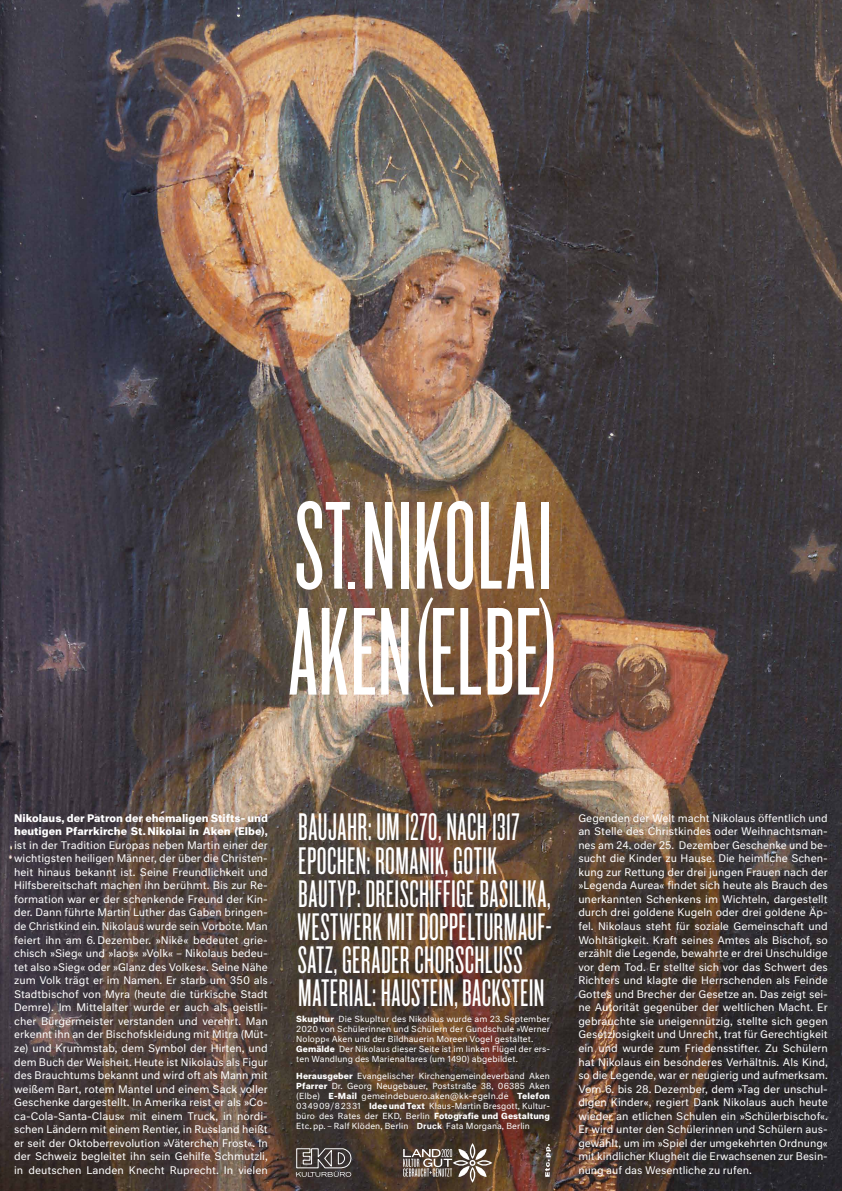
<style>
.page{position:relative;width:842px;height:1191px;background:#fff}
.page>*{position:absolute;margin:0;border:0;box-sizing:border-box;transform-origin:0 0}
.t1{font:130px/106px "Knockout 26 Junior Flywght";letter-spacing:.005em;color:#fff}
.t2{font:40px/33px "Knockout 26 Junior Flywght";letter-spacing:.01em;color:#fff}
.t3{font:10.2px/13.5px "Neutral Std";color:#fff;text-align:justify}
.t4{font:700 10.2px/13.5px "Neutral Std";color:#fff}
.t5{font:8.2px/10px "Neutral Std";letter-spacing:.01em;color:#fff}
.s1{font-size:72.8px}
.s2{font-weight:700}
.s3{font-weight:500}
</style>
<div class="page">
<img style="left:0;top:0;width:842px;height:1191px">
<svg style="left:545px;top:1144px;width:6px;height:32px"></svg>
<svg style="left:296px;top:1148px;width:56px;height:28px;background:#655f5d"></svg>
<svg style="left:403px;top:1143px;width:89px;height:39px;background:#75685e"></svg>
<h1 class="t1" style="left:288px;top:491px;width:274px">ST<span class="s1">.</span>NIKOLAI<br>AKEN(ELBE)</h1>
<p class="t4" style="left:14px;top:810px;width:255px">Nikolaus, der Patron der ehemaligen Stifts- und heutigen Pfarrkirche St. Nikolai in Aken (Elbe),</p>
<p class="t3" style="left:14px;top:838px;width:255px">ist in der Tradition Europas neben Martin einer der wichtigsten heiligen Männer, der über die Christen&shy;heit hinaus bekannt ist. Seine Freundlichkeit und Hilfsbereitschaft machen ihn berühmt. Bis zur Re&shy;formation war er der schenkende Freund der Kin&shy;der. Dann führte Martin Luther das Gaben bringen&shy;de Christkind ein. Nikolaus wurde sein Vorbote. Man feiert ihn am 6. Dezember. »Nikē« bedeutet grie&shy;chisch »Sieg« und »laos« »Volk« – Nikolaus bedeu&shy;tet also »Sieg« oder »Glanz des Volkes«. Seine Nähe zum Volk trägt er im Namen. Er starb um 350 als Stadtbischof von Myra (heute die türkische Stadt Demre). Im Mittelalter wurde er auch als geistli&shy;cher Bürgermeister verstanden und verehrt. Man erkennt ihn an der Bischofskleidung mit Mitra (Müt&shy;ze) und Krummstab, dem Symbol der Hirten, und dem Buch der Weisheit. Heute ist Nikolaus als Figur des Brauchtums bekannt und wird oft als Mann mit weißem Bart, rotem Mantel und einem Sack voller Geschenke dargestellt. In Amerika reist er als »Co&shy;ca-Cola-Santa-Claus« mit einem Truck, in nordi&shy;schen Ländern mit einem Rentier, in Russland heißt er seit der Oktoberrevolution »Väterchen Frost«. In der Schweiz begleitet ihn sein Gehilfe Schmutzli, in deutschen Landen Knecht Ruprecht. In vielen</p>
<h2 class="t2" style="left:297px;top:810px;width:255px">BAUJAHR: UM 1270, NACH 1317<br>EPOCHEN: ROMANIK, GOTIK<br>BAUTYP: DREISCHIFFIGE BASILIKA,<br>WESTWERK MIT DOPPELTURMAUF-<br>SATZ, GERADER CHORSCHLUSS<br>MATERIAL: HAUSTEIN, BACKSTEIN</h2>
<p class="t5" style="left:296px;top:1013px;width:255px"><span class="s2">Skupltur</span> Die Skupltur des Nikolaus wurde am 23. September 2020 von Schülerinnen und Schülern der Gundschule »Werner Nolopp« Aken und der Bildhauerin Moreen Vogel gestaltet.<br><span class="s2">Gemälde</span> Der Nikolaus dieser Seite ist im linken Flügel der ers&shy;ten Wandlung des Marienaltares (um 1490) abgebildet.</p>
<p class="t5" style="left:296px;top:1070px;width:255px"><span class="s2">Herausgeber</span> Evangelischer Kirchengemeindeverband Aken <span class="s2">Pfarrer</span> Dr. Georg Neugebauer, Poststraße 38, 06385 Aken (Elbe) <span class="s2">E-Mail</span> gemeindebuero.aken@kk-egeln.de <span class="s2">Telefon </span>03 49 09 / 8 23 31 <span class="s2">Idee und Text</span> Klaus-Martin Bresgott, Kultur&shy;büro des Rates der EKD, Berlin <span class="s2">Fotografie und Gestaltung </span>Etc. pp. – Ralf Klöden, Berlin <span class="s3">Druck</span> Fata Morgana, Berlin</p>
<p class="t3" style="left:578px;top:810px;width:251px">Gegenden der Welt macht Nikolaus öffentlich und an Stelle des Christkindes oder Weihnachtsman&shy;nes am 24. oder 25. Dezember Geschenke und be&shy;sucht die Kinder zu Hause. Die heimliche Schen&shy;kung zur Rettung der drei jungen Frauen nach der »Legenda Aurea« findet sich heute als Brauch des unerkannten Schenkens im Wichteln, dargestellt durch drei goldene Kugeln oder drei goldene Äp&shy;fel. Nikolaus steht für soziale Gemeinschaft und Wohltätigkeit. Kraft seines Amtes als Bischof, so erzählt die Legende, bewahrte er drei Unschuldige vor dem Tod. Er stellte sich vor das Schwert des Richters und klagte die Herrschenden als Feinde Gottes und Brecher der Gesetze an. Das zeigt sei&shy;ne Autorität gegenüber der weltlichen Macht. Er gebrauchte sie uneigennützig, stellte sich gegen Gesetzlosigkeit und Unrecht, trat für Gerechtigkeit ein und wurde zum Friedensstifter. Zu Schülern hat Nikolaus ein besonderes Verhältnis. Als Kind, so die Legende, war er neugierig und aufmerksam.<br>Vom 6. bis 28. Dezember, dem »Tag der unschul&shy;digen Kinder«, regiert Dank Nikolaus auch heute wieder an etlichen Schulen ein »Schülerbischof«.<br>Er wird unter den Schülerinnen und Schülern aus&shy;gewählt, um im »Spiel der umgekehrten Ordnung« mit kindlicher Klugheit die Erwachsenen zur Besin&shy;nung auf das Wesentliche zu rufen.</p>
</div>
